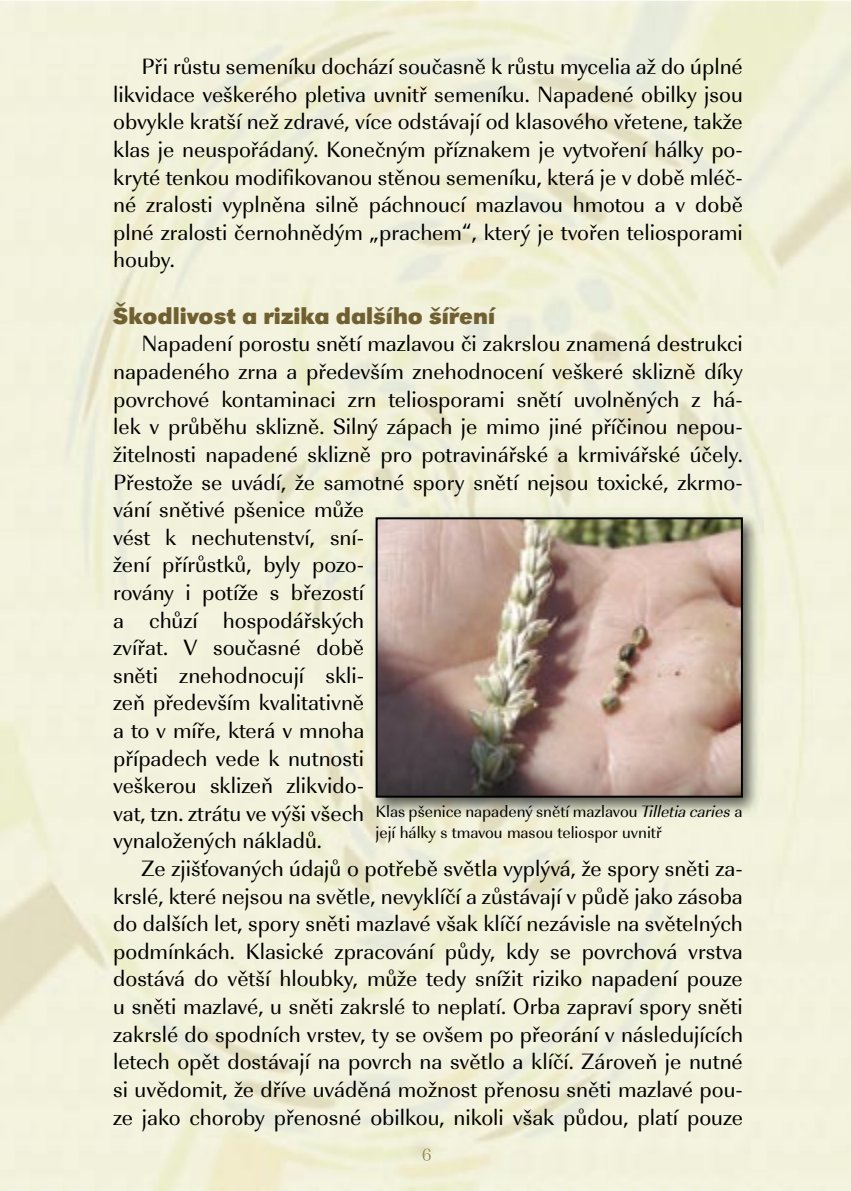
<style>
.page{position:relative;width:851px;height:1191px;background:#fff}
.page>*{position:absolute;margin:0;border:0;box-sizing:border-box;transform-origin:0 0}
.t1{font:700 24px "URW Grotesk TOT";color:#706031}
.t2{font:23px/27.6px "URW Imperial TCE";color:#000;text-align:justify}
.t3{font:17px/20.4px "URW Imperial TCE";color:#000}
.s1{font-style:italic}
</style>
<div class="page">
<svg style="left:422px;top:1148px;width:9px;height:12px"></svg>
<img style="left:367px;top:508px;width:396px;height:308px">
<img style="left:375px;top:517px;width:367px;height:280px">
<p class="t2" style="left:113px;top:53px;width:631px;text-indent:28px">Při růstu semeníku dochází současně k růstu mycelia až do úplné likvidace veškerého pletiva uvnitř semeníku. Napadené obilky jsou obvykle kratší než zdravé, více odstávají od klasového vřetene, takže klas je neuspořádaný. Konečným příznakem je vytvoření hálky po&shy;kryté tenkou modifikovanou stěnou semeníku, která je v době mléč&shy;né zralosti vyplněna silně páchnoucí mazlavou hmotou a v době plné zralosti černohnědým „prachem“, který je tvořen teliosporami houby.</p>
<p class="t1" style="left:113px;top:301px;width:383px">Škodlivost a rizika dalšího šíření</p>
<p class="t2" style="left:113px;top:330px;width:631px;text-align:left;text-indent:28px">Napadení porostu snětí mazlavou či zakrslou znamená destrukci napadeného zrna a především znehodnocení veškeré sklizně díky povrchové kontaminaci zrn teliosporami snětí uvolněných z há&shy;lek v průběhu sklizně. Silný zápach je mimo jiné příčinou nepou&shy;žitelnosti napadené sklizně pro potravinářské a krmivářské účely.<br>Přestože se uvádí, že samotné spory snětí nejsou toxické, zkrmo&shy;vání snětivé pšenice může<br>vést k nechutenství, sní-<br>žení přírůstků, byly pozo-<br>rovány i potíže s březostí<br>a chůzí hospodářských<br>zvířat. V současné době<br>sněti znehodnocují skli-<br>zeň především kvalitativně<br>a to v míře, která v mnoha<br>případech vede k nutnosti<br>veškerou sklizeň zlikvido-<br>vat, tzn. ztrátu ve výši všech<br>vynaložených nákladů.</p>
<p class="t2" style="left:113px;top:855px;width:631px;text-indent:28px">Ze zjišťovaných údajů o potřebě světla vyplývá, že spory sněti za&shy;krslé, které nejsou na světle, nevyklíčí a zůstávají v půdě jako zásoba do dalších let, spory sněti mazlavé však klíčí nezávisle na světelných podmínkách. Klasické zpracování půdy, kdy se povrchová vrstva dostává do větší hloubky, může tedy snížit riziko napadení pouze u sněti mazlavé, u sněti zakrslé to neplatí. Orba zapraví spory sněti zakrslé do spodních vrstev, ty se ovšem po přeorání v následujících letech opět dostávají na povrch na světlo a klíčí. Zároveň je nutné si uvědomit, že dříve uváděná možnost přenosu sněti mazlavé pou&shy;ze jako choroby přenosné obilkou, nikoli však půdou, platí pouze</p>
<p class="t3" style="left:375px;top:801px;width:368px">Klas pšenice napadený snětí mazlavou <span class="s1">Tilletia caries</span> a její hálky s tmavou masou teliospor uvnitř</p>
</div>
